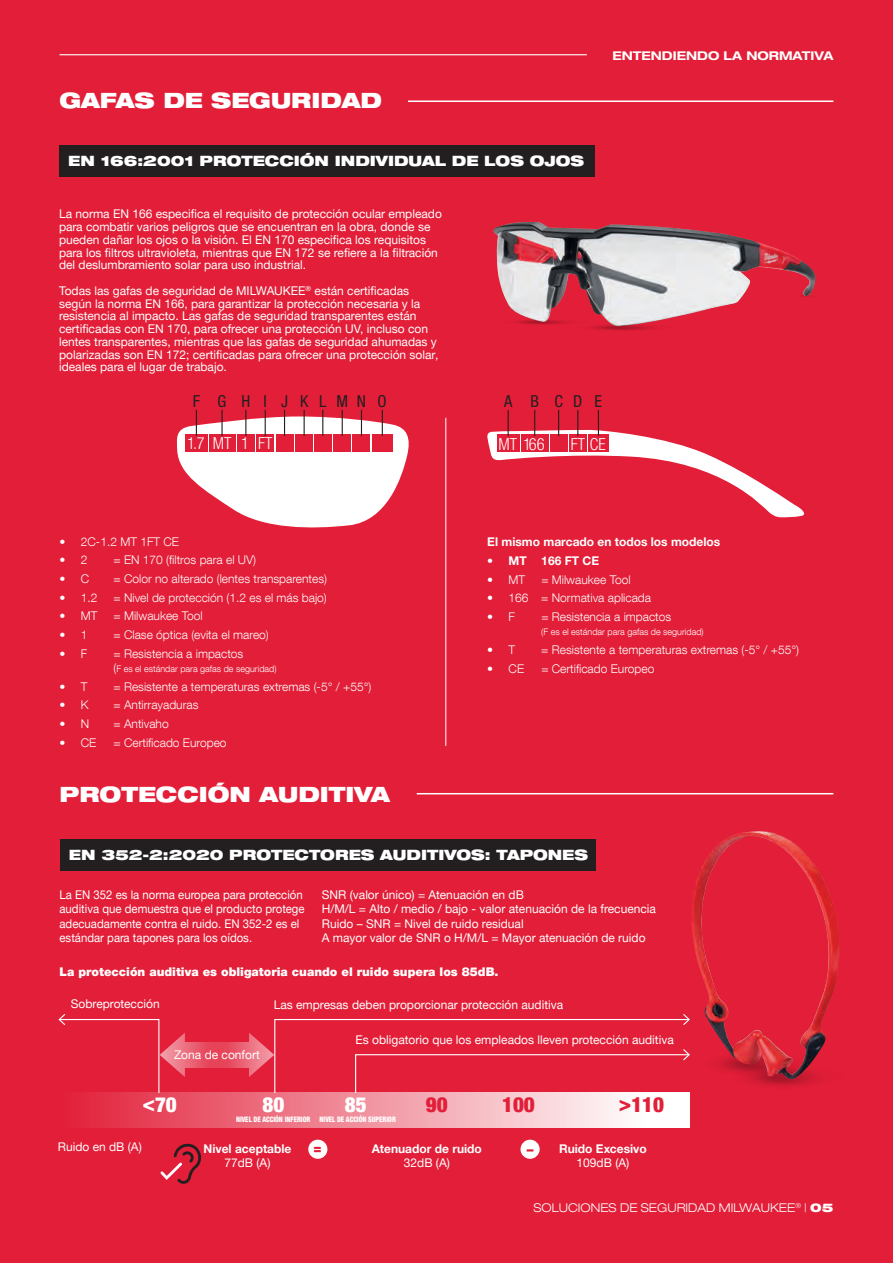
<style>
.page{position:relative;width:893px;height:1263px;background:#e21e38}
.page>*{position:absolute;margin:0;border:0;box-sizing:border-box;transform-origin:0 0}
.t1{font:900 expanded 21px "Helvetica Neue LTW1 G";color:#fff}
.t2{font:900 condensed 21px "Helvetica Neue LTW1 G";color:#e21e38}
.t3{font:900 condensed 21px "Helvetica Neue LTW1 G";color:#fff}
.t4{font:300 condensed 16.5px "Helvetica Neue LTW1 G";color:#fff}
.t5{font:condensed 16.5px "Helvetica Neue LTW1 G";letter-spacing:.68em;color:#231f20}
.t6{font:condensed 16.5px "Helvetica Neue LTW1 G";letter-spacing:.7em;color:#231f20}
.t7{font:900 expanded 14.25px "Helvetica Neue LTW1 G";color:#fff}
.t8{font:900 13.5px "Helvetica Neue LTW1 G";color:#e21e38}
.t9{font:12px/12.8px "Helvetica Neue LTW1 G";color:#fff}
.t10{font:300 12px "Helvetica Neue LT Com";color:#fff}
.t11{font:12px/14.4px "Helvetica Neue LTW1 G";color:#fff;scale:.95 1}
.t12{font:700 12px "Helvetica Neue LTW1 G";color:#fff}
.t13{font:900 12px "Helvetica Neue LTW1 G";color:#fff}
.t14{font:300 expanded 12px "Helvetica Neue LTW1 G";color:#fff}
.t15{font:700 expanded 12px "Helvetica Neue LTW1 G";color:#fff}
.t16{font:300 9px "Helvetica Neue LT Com";color:#fff}
.t17{font:900 condensed 7.5px "Helvetica Neue LTW1 G";color:#fff;scale:.9 1}
.s1{font-size:12px}
.s2{font-family:"Helvetica Neue LT Com";font-weight:300}
.s3{font-weight:900}
</style>
<div class="page">
<hr style="left:288px;top:101px;width:545px;height:1px;background:#fff">
<hr style="left:445px;top:418px;width:1px;height:328px;background:#fff">
<svg style="left:487px;top:410px;width:318px;height:108px"></svg>
<svg style="left:176px;top:410px;width:233px;height:118px"></svg>
<img style="left:493px;top:222px;width:323px;height:105px">
<div style="left:58px;top:1093px;width:632px;height:35px;background:linear-gradient(to right,#e21f39,#fff)"></div>
<svg style="left:185px;top:1042px;width:19px;height:25px"></svg>
<svg style="left:204px;top:1042px;width:45px;height:25px"></svg>
<svg style="left:249px;top:1014px;width:441px;height:80px"></svg>
<svg style="left:58px;top:1014px;width:127px;height:80px"></svg>
<img style="left:692px;top:831px;width:147px;height:248px">
<hr style="left:417px;top:793px;width:416px;height:1px;background:#fff">
<div style="left:61px;top:840px;width:535px;height:31px;background:#231f20"></div>
<div style="left:59px;top:145px;width:536px;height:32px;background:#231f20"></div>
<div style="left:60px;top:93px;width:348px;height:15px;background:#e21e38"></div>
<div style="left:308px;top:1140px;width:19px;height:19px;background:#fff;border-radius:50%"></div>
<div style="left:520px;top:1140px;width:20px;height:19px;background:#fff;border-radius:50%"></div>
<svg style="left:160px;top:1143px;width:42px;height:41px"></svg>
<hr style="left:60px;top:54px;width:527px;height:1px;background:#fff">
<h1 class="t1" style="left:60px;top:87px;width:324px">GAFAS DE SEGURIDAD</h1>
<p class="t7" style="left:68px;top:152px;width:517px">EN 166:2001 PROTECCIÓN INDIVIDUAL DE LOS OJOS</p>
<p class="t9" style="left:59px;top:208px;width:384px">La norma EN 166 especifica el requisito de protección ocular empleado para combatir varios peligros que se encuentran en la obra, donde se pueden dañar los ojos o la visión. El EN 170 especifica los requisitos para los filtros ultravioleta, mientras que EN 172 se refiere a la filtración del deslumbramiento solar para uso industrial.</p>
<p class="t9" style="left:59px;top:284px;width:381px">Todas las gafas de seguridad de MILWAUKEE<sup>®</sup> están certificadas según la norma EN 166, para garantizar la protección necesaria y la resistencia al impacto. Las gafas de seguridad transparentes están certificadas con EN 170, para ofrecer una protección UV, incluso con lentes transparentes, mientras que las gafas de seguridad ahumadas y polarizadas son EN 172; certificadas para ofrecer una protección solar, ideales para el lugar de trabajo.</p>
<p class="t15" style="left:612px;top:47px;width:223px">ENTENDIENDO LA NORMATIVA</p>
<h2 class="t5" style="left:193px;top:392px;width:196px">F G HI JKLMNO</h2>
<h2 class="t4" style="left:187px;top:434px;width:19px">1.7</h2>
<h2 class="t4" style="left:213px;top:434px;width:20px">MT</h2>
<h2 class="t4" style="left:258px;top:434px;width:16px">FT</h2>
<h2 class="t4" style="left:241px;top:434px;width:9px">1</h2>
<h2 class="t6" style="left:504px;top:392px;width:100px">A BCDE</h2>
<h2 class="t4" style="left:498px;top:434px;width:48px">MT 166</h2>
<h2 class="t4" style="left:571px;top:434px;width:37px">FT CE</h2>
<p class="t10" style="left:60px;top:534px;width:121px">• 2C-1.2 MT 1FT CE</p>
<p class="t10" style="left:60px;top:553px;width:29px">• 2</p>
<p class="t10" style="left:114px;top:553px;width:144px">= EN 170 (filtros para el UV)</p>
<p class="t10" style="left:60px;top:571px;width:31px">• C</p>
<p class="t10" style="left:114px;top:571px;width:215px">= Color no alterado (lentes transparentes)</p>
<p class="t10" style="left:60px;top:590px;width:39px">• 1.2</p>
<p class="t10" style="left:114px;top:590px;width:215px">= Nivel de protección (1.2 es el más bajo)</p>
<p class="t10" style="left:60px;top:609px;width:39px">• MT</p>
<p class="t10" style="left:114px;top:609px;width:91px">= Milwaukee Tool</p>
<p class="t10" style="left:60px;top:627px;width:29px">• 1</p>
<p class="t10" style="left:114px;top:627px;width:157px">= Clase óptica (evita el mareo)</p>
<p class="t10" style="left:60px;top:646px;width:29px">• F</p>
<p class="t10" style="left:114px;top:646px;width:131px">= Resistencia a impactos</p>
<p class="t16" style="left:114px;top:663px;width:165px"><span class="s1">(</span>F es el estándar para gafas de seguridad)</p>
<p class="t10" style="left:60px;top:679px;width:29px">• T</p>
<p class="t10" style="left:114px;top:679px;width:259px">= Resistente a temperaturas extremas (-5° / +55°)</p>
<p class="t10" style="left:60px;top:698px;width:31px">• K</p>
<p class="t10" style="left:114px;top:698px;width:86px">= Antirrayaduras</p>
<p class="t10" style="left:60px;top:716px;width:31px">• N</p>
<p class="t10" style="left:114px;top:716px;width:57px">= Antivaho</p>
<p class="t10" style="left:60px;top:735px;width:38px">• CE</p>
<p class="t10" style="left:114px;top:735px;width:115px">= Certificado Europeo</p>
<p class="t12" style="left:487px;top:535px;width:235px">El mismo marcado en todos los modelos</p>
<p class="t12" style="left:487px;top:553px;width:113px"><span class="s2">•</span> MT 166 FT CE</p>
<p class="t10" style="left:487px;top:572px;width:39px">• MT</p>
<p class="t10" style="left:541px;top:572px;width:91px">= Milwaukee Tool</p>
<p class="t10" style="left:487px;top:591px;width:165px">• 166 = Normativa aplicada</p>
<p class="t10" style="left:487px;top:609px;width:29px">• F</p>
<p class="t10" style="left:541px;top:609px;width:131px">= Resistencia a impactos</p>
<p class="t16" style="left:541px;top:627px;width:164px">(F es el estándar para gafas de seguridad)</p>
<p class="t10" style="left:487px;top:642px;width:29px">• T</p>
<p class="t10" style="left:541px;top:642px;width:259px">= Resistente a temperaturas extremas (-5° / +55°)</p>
<p class="t10" style="left:487px;top:661px;width:38px">• CE</p>
<p class="t10" style="left:541px;top:661px;width:115px">= Certificado Europeo</p>
<h1 class="t1" style="left:60px;top:781px;width:332px">PROTECCIÓN AUDITIVA</h1>
<p class="t7" style="left:69px;top:846px;width:521px">EN 352-2:2020 PROTECTORES AUDITIVOS: TAPONES</p>
<p class="t11" style="left:60px;top:887px;width:259px">La EN 352 es la norma europea para protección auditiva que demuestra que el producto protege adecuadamente contra el ruido. EN 352-2 es el estándar para tapones para los oídos.</p>
<p class="t9" style="left:322px;top:887px;width:336px;line-height:14.4px">SNR (valor único) = Atenuación en dB<br>H/M/L = Alto / medio / bajo - valor atenuación de la frecuencia Ruido – SNR = Nivel de ruido residual<br>A mayor valor de SNR o H/M/L = Mayor atenuación de ruido</p>
<p class="t13" style="left:60px;top:964px;width:441px">La protección auditiva es obligatoria cuando el ruido supera los 85dB.</p>
<p class="t9" style="left:71px;top:997px;width:90px">Sobreprotección</p>
<p class="t9" style="left:274px;top:998px;width:291px">Las empresas deben proporcionar protección auditiva</p>
<p class="t9" style="left:356px;top:1034px;width:320px">Es obligatorio que los empleados lleven protección auditiva</p>
<p class="t9" style="left:174px;top:1048px;width:87px">Zona de confort</p>
<h1 class="t3" style="left:142px;top:1092px;width:36px">&lt;70</h1>
<h1 class="t3" style="left:345px;top:1092px;width:23px">85</h1>
<h1 class="t3" style="left:263px;top:1092px;width:23px">80</h1>
<h1 class="t2" style="left:426px;top:1092px;width:23px">90</h1>
<h1 class="t2" style="left:502px;top:1092px;width:34px">100</h1>
<h1 class="t2" style="left:619px;top:1092px;width:47px">&gt;110</h1>
<p class="t17" style="left:236px;top:1115px;width:179px">NIVEL DE ACCIÓN INFERIOR NIVEL DE ACCIÓN SUPERIOR</p>
<p class="t9" style="left:58px;top:1141px;width:86px">Ruido en dB (A)</p>
<p class="t12" style="left:203px;top:1141px;width:89px">Nivel aceptable</p>
<p class="t8" style="left:314px;top:1140px;width:10px">=</p>
<p class="t8" style="left:527px;top:1141px;width:8px">–</p>
<p class="t9" style="left:224px;top:1156px;width:48px">77dB (A)</p>
<p class="t12" style="left:372px;top:1141px;width:111px">Atenuador de ruido</p>
<p class="t9" style="left:404px;top:1156px;width:48px">32dB (A)</p>
<p class="t12" style="left:559px;top:1141px;width:89px">Ruido Excesivo</p>
<p class="t9" style="left:577px;top:1156px;width:54px">109dB (A)</p>
<p class="t14" style="left:533px;top:1200px;width:301px">SOLUCIONES DE SEGURIDAD MILWAUKEE<sup>®</sup> | <span class="s3">05</span></p>
</div>
